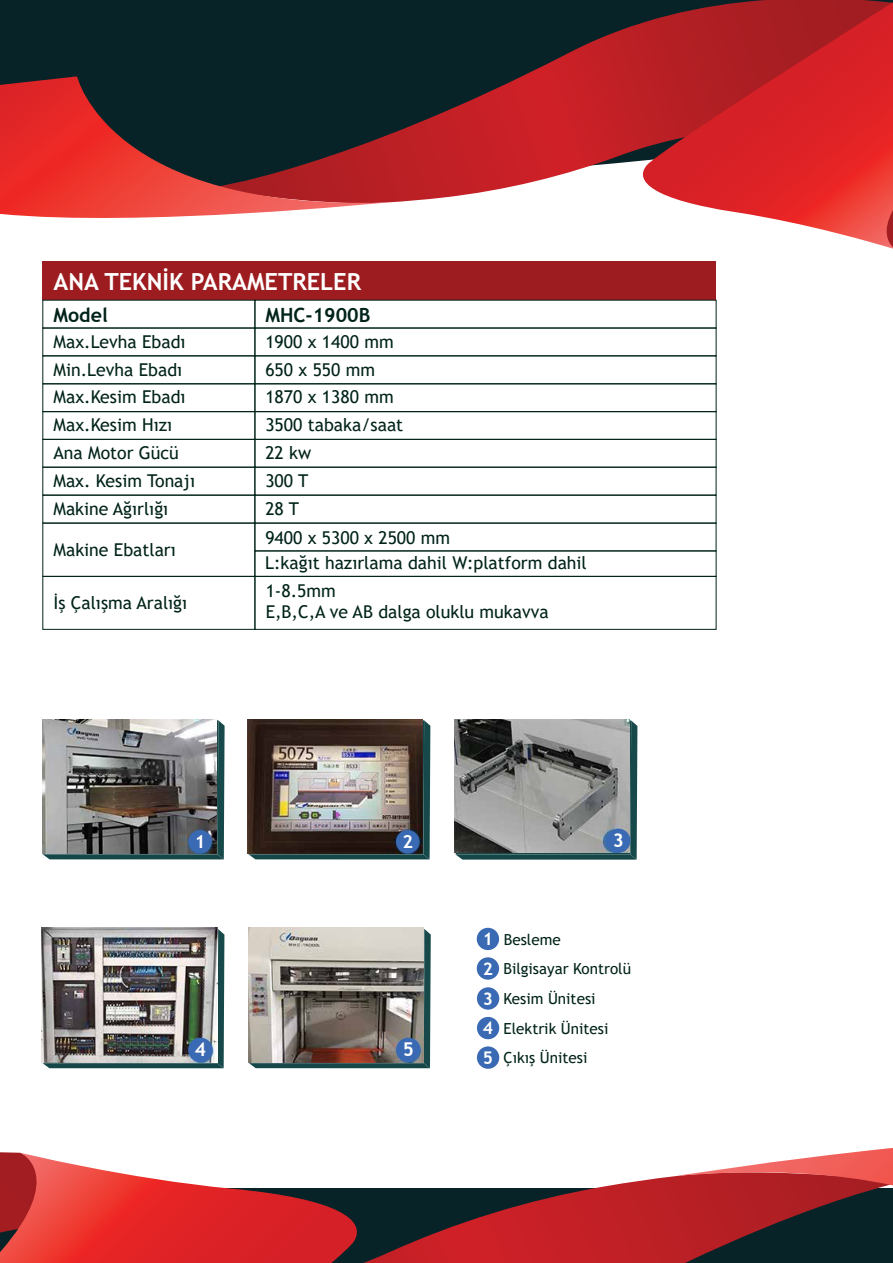
<style>
.page{position:relative;width:893px;height:1263px;background:#fff}
.page>*{position:absolute;margin:0;border:0;box-sizing:border-box;transform-origin:0 0}
.t1{font:700 23.55px "Trebuchet MS";color:#fff}
.t2{font:700 19.65px "Trebuchet MS";color:#00231a}
.t3{font:700 19.05px "Trebuchet MS";color:#fff}
.t4{font:700 18.15px "Trebuchet MS";color:#fff}
.t5{font:17.7px/27.9px "Trebuchet MS";color:#00231a}
.t6{font:15.3px/29.7px "Trebuchet MS";color:#00231a}
.s1{font-weight:700;font-size:17.4px;color:#fff}
</style>
<div class="page">
<div style="left:0;top:0;width:210px;height:76px;background:#082328"></div>
<svg style="left:210px;top:0;width:683px;height:203px;background:#653136"></svg>
<svg style="left:633px;top:3px;width:260px;height:246px;background:#ce4144"></svg>
<svg style="left:0;top:76px;width:386px;height:142px;background:#7c3132"></svg>
<svg style="left:367px;top:1176px;width:526px;height:87px;background:#7f3136"></svg>
<svg style="left:0;top:1152px;width:367px;height:111px"></svg>
<svg style="left:676px;top:1148px;width:217px;height:37px"></svg>
<svg style="left:43px;top:929px;width:181px;height:139px;background:#2f5a5b"></svg>
<img style="left:41px;top:928px;width:177px;height:134px">
<svg style="left:43px;top:720px;width:182px;height:139px;background:#315b5c"></svg>
<img style="left:42px;top:719px;width:175px;height:134px">
<svg style="left:249px;top:720px;width:181px;height:139px;background:#234d4e"></svg>
<img style="left:247px;top:719px;width:176px;height:134px">
<svg style="left:456px;top:720px;width:181px;height:140px;background:#285657"></svg>
<img style="left:454px;top:719px;width:176px;height:134px">
<div style="left:477px;top:928px;width:22px;height:22px;background:#3a6ab3;border-radius:50%"></div>
<div style="left:477px;top:957px;width:22px;height:23px;background:#3a6ab3;border-radius:50%"></div>
<div style="left:477px;top:987px;width:22px;height:23px;background:#3a6ab3;border-radius:50%"></div>
<div style="left:477px;top:1017px;width:22px;height:22px;background:#3a6ab3;border-radius:50%"></div>
<div style="left:477px;top:1046px;width:22px;height:23px;background:#3a6ab3;border-radius:50%"></div>
<div style="left:188px;top:830px;width:24px;height:23px;background:#3a6ab3;border-radius:50%"></div>
<div style="left:396px;top:830px;width:23px;height:23px;background:#3a6ab3;border-radius:50%"></div>
<div style="left:606px;top:829px;width:24px;height:24px;background:#3a6ab3;border-radius:50%"></div>
<div style="left:188px;top:1038px;width:25px;height:24px;background:#3a6ab3;border-radius:50%"></div>
<svg style="left:249px;top:929px;width:182px;height:139px;background:#395d5c"></svg>
<img style="left:248px;top:928px;width:175px;height:134px">
<div style="left:396px;top:1038px;width:24px;height:24px;background:#3a6ab3;border-radius:50%"></div>
<div style="left:43px;top:261px;width:673px;height:39px;background:#9d1c20"></div>
<div style="left:255px;top:328px;width:461px;height:28px;border:1px solid #00231a"></div>
<div style="left:255px;top:356px;width:461px;height:28px;border:1px solid #00231a"></div>
<div style="left:255px;top:411px;width:461px;height:29px;border:1px solid #00231a"></div>
<div style="left:255px;top:467px;width:461px;height:28px;border:1px solid #00231a"></div>
<div style="left:255px;top:495px;width:461px;height:28px;border:1px solid #00231a"></div>
<div style="left:255px;top:576px;width:461px;height:53px;border:1px solid #00231a"></div>
<div style="left:43px;top:328px;width:212px;height:28px;border:1px solid #00231a"></div>
<div style="left:43px;top:356px;width:212px;height:28px;border:1px solid #00231a"></div>
<div style="left:43px;top:411px;width:212px;height:29px;border:1px solid #00231a"></div>
<div style="left:43px;top:467px;width:212px;height:28px;border:1px solid #00231a"></div>
<div style="left:43px;top:495px;width:212px;height:28px;border:1px solid #00231a"></div>
<div style="left:43px;top:523px;width:212px;height:53px;border:1px solid #00231a"></div>
<div style="left:43px;top:576px;width:212px;height:53px;border:1px solid #00231a"></div>
<div style="left:255px;top:523px;width:461px;height:28px;border:1px solid #00231a"></div>
<h1 class="t1" style="left:54px;top:267px;width:309px">ANA TEKNİK PARAMETRELER</h1>
<p class="t2" style="left:54px;top:302px;width:56px">Model</p>
<p class="t5" style="left:54px;top:327px;width:143px">Max.Levha Ebadı<br>Min.Levha Ebadı<br>Max.Kesim Ebadı<br>Max.Kesim Hızı<br>Ana Motor Gücü<br>Max. Kesim Tonajı<br>Makine Ağırlığı</p>
<p class="t2" style="left:265px;top:302px;width:106px">MHC-1900B</p>
<p class="t5" style="left:265px;top:327px;width:139px">1900 x 1400 mm<br>650 x 550 mm<br>1870 x 1380 mm<br>3500 tabaka/saat<br>22 kw<br>300 T<br>28 T</p>
<p class="t5" style="left:54px;top:535px;width:124px">Makine Ebatları</p>
<p class="t5" style="left:54px;top:588px;width:135px">İş Çalışma Aralığı</p>
<p class="t5" style="left:265px;top:523px;width:186px">9400 x 5300 x 2500 mm</p>
<p class="t5" style="left:265px;top:549px;width:323px">L:kağıt hazırlama dahil W:platform dahil<br>1-8.5mm</p>
<p class="t5" style="left:266px;top:597px;width:285px">E,B,C,A ve AB dalga oluklu mukavva</p>
<p class="t4" style="left:195px;top:830px;width:12px">1</p>
<p class="t4" style="left:402px;top:830px;width:12px">2</p>
<p class="t3" style="left:613px;top:829px;width:13px">3</p>
<p class="t3" style="left:195px;top:1038px;width:13px">4</p>
<p class="t3" style="left:403px;top:1038px;width:13px">5</p>
<p class="t6" style="left:483px;top:924px;width:150px"><span class="s1">1</span> Besleme<br><span class="s1">2</span> Bilgisayar Kontrolü<br><span class="s1">3</span> Kesim Ünitesi<br><span class="s1">4</span> Elektrik Ünitesi<br><span class="s1">5</span> Çıkış Ünitesi</p>
</div>
